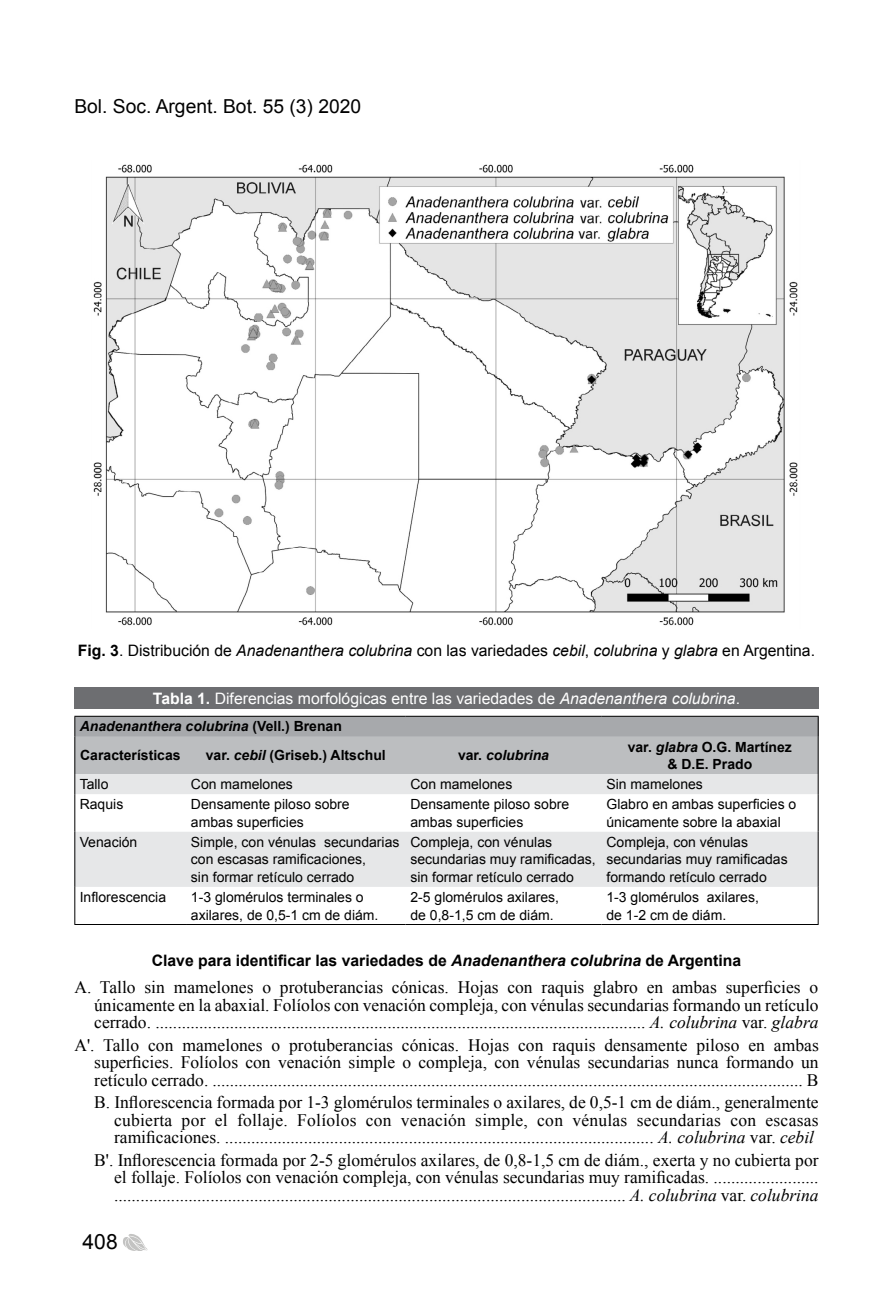
<style>
.page{position:relative;width:893px;height:1290px;background:#fff}
.page>*{position:absolute;margin:0;border:0;box-sizing:border-box;transform-origin:0 0}
.t1{font:21px "Arial";color:#000}
.t2{font:19.25px "Arial";color:#000}
.t3{font:17.5px/17.5px "Times New Roman";color:#000;text-align:justify}
.t4{font:15.75px "Arial";color:#000}
.t5{font:15.75px "Arial";color:#fff}
.t6{font:700 15.75px "Arial";color:#000}
.t7{font:14px/17.5px "Arial";color:#000}
.t8{font:700 14px/28.9px "Arial";color:#000}
.t9{font:italic 700 14px "Arial";color:#000}
.s1{font-weight:700}
.s2{font-style:inherit}
.s3{font-style:italic}
.s4{font-style:normal}
</style>
<div class="page">
<svg style="left:123px;top:1234px;width:25px;height:17px"></svg>
<div style="left:74px;top:687px;width:745px;height:22px;background:#6d6e71"></div>
<svg style="left:75px;top:794px;width:743px;height:93px;fill:#e6e7e8"></svg>
<hr style="left:74px;top:716px;width:112px;height:1px;background:#000">
<hr style="left:186px;top:716px;width:220px;height:1px;background:#000">
<hr style="left:406px;top:716px;width:195px;height:1px;background:#000">
<hr style="left:601px;top:716px;width:218px;height:1px;background:#000">
<svg style="left:74px;top:717px;width:745px;height:77px;background:#c1c2c4"></svg>
<hr style="left:74px;top:794px;width:1px;height:38px;background:#000">
<hr style="left:818px;top:794px;width:1px;height:38px;background:#000">
<hr style="left:74px;top:832px;width:1px;height:55px;background:#000">
<hr style="left:818px;top:832px;width:1px;height:55px;background:#000">
<hr style="left:74px;top:887px;width:1px;height:37px;background:#000">
<hr style="left:818px;top:887px;width:1px;height:37px;background:#000">
<hr style="left:74px;top:924px;width:112px;height:1px;background:#000">
<hr style="left:186px;top:924px;width:220px;height:1px;background:#000">
<hr style="left:406px;top:924px;width:195px;height:1px;background:#000">
<hr style="left:601px;top:924px;width:218px;height:1px;background:#000">
<img style="left:93px;top:164px;width:705px;height:462px">
<p class="t2" style="left:74px;top:94px;width:288px">Bol. Soc. Argent. Bot. 55 (3) 2020</p>
<p class="t4" style="left:78px;top:640px;width:739px"><span class="s1">Fig</span><span class="s1">. 3</span><span class="s2">.</span> Distribución de <span class="s3">Anadenanthera colubrina</span> con las variedades <span class="s3">cebil</span>, <span class="s3">colubrina</span> y <span class="s3">glabra</span> en Argentina.</p>
<p class="t5" style="left:153px;top:688px;width:589px"><span class="s1">Tabla 1.</span> Diferencias morfológicas entre las variedades de <span class="s3">Anadenanthera colubrina</span>.</p>
<p class="t8" style="left:80px;top:712px;width:264px"><span class="s3">Anadenanthera colubrina</span> (Vell.) Brenan<br>Características</p>
<p class="t8" style="left:206px;top:741px;width:181px">var. <span class="s3">cebil</span> (Griseb.) Altschul</p>
<p class="t9" style="left:458px;top:746px;width:93px"><span class="s4">var.</span> colubrina</p>
<p class="t8" style="left:628px;top:738px;width:166px;line-height:17.5px;text-align:center">var. <span class="s3">glabra</span> O.G. Martínez &amp; D.E. Prado</p>
<p class="t7" style="left:80px;top:776px;width:30px">Tallo</p>
<p class="t7" style="left:191px;top:776px;width:103px">Con mamelones</p>
<p class="t7" style="left:410px;top:776px;width:103px">Con mamelones</p>
<p class="t7" style="left:606px;top:776px;width:98px">Sin mamelones</p>
<p class="t7" style="left:80px;top:796px;width:45px">Raquis</p>
<p class="t7" style="left:191px;top:796px;width:160px">Densamente piloso sobre ambas superficies</p>
<p class="t7" style="left:410px;top:796px;width:160px">Densamente piloso sobre ambas superficies</p>
<p class="t7" style="left:606px;top:796px;width:191px">Glabro en ambas superficies o únicamente sobre la abaxial</p>
<p class="t7" style="left:80px;top:833px;width:59px">Venación</p>
<p class="t7" style="left:191px;top:833px;width:210px">Simple, con vénulas secundarias con escasas ramificaciones,<br>sin formar retículo cerrado</p>
<p class="t7" style="left:410px;top:833px;width:187px">Compleja, con vénulas secundarias muy ramificadas, sin formar retículo cerrado</p>
<p class="t7" style="left:606px;top:833px;width:183px">Compleja, con vénulas secundarias muy ramificadas formando retículo cerrado</p>
<p class="t7" style="left:80px;top:888px;width:88px">Inflorescencia</p>
<p class="t7" style="left:191px;top:888px;width:189px">1-3 glomérulos terminales o axilares, de 0,5-1 cm de diám.</p>
<p class="t7" style="left:410px;top:888px;width:150px">2-5 glomérulos axilares, de 0,8-1,5 cm de diám.</p>
<p class="t7" style="left:606px;top:888px;width:154px">1-3 glomérulos axilares, de 1-2 cm de diám.</p>
<p class="t6" style="left:152px;top:949px;width:591px">Clave para identificar las variedades de <span class="s3">Anadenanthera colubrina</span> de Argentina</p>
<p class="t3" style="left:94px;top:978px;width:726px;text-indent:-20px">A. Tallo sin mamelones o protuberancias cónicas. Hojas con raquis glabro en ambas superficies o únicamente en la abaxial. Folíolos con venación compleja, con vénulas secundarias formando un retículo cerrado. ................................................................................................................ <span class="s3">A. colubrina</span> var. <span class="s3">glabra</span></p>
<p class="t3" style="left:94px;top:1035px;width:726px;text-indent:-20px">A'. Tallo con mamelones o protuberancias cónicas. Hojas con raquis densamente piloso en ambas superficies. Folíolos con venación simple o compleja, con vénulas secundarias nunca formando un retículo cerrado. ....................................................................................................................................... B</p>
<p class="t3" style="left:114px;top:1093px;width:706px;text-indent:-20px">B. Inflorescencia formada por 1-3 glomérulos terminales o axilares, de 0,5-1 cm de diám., generalmente cubierta por el follaje. Folíolos con venación simple, con vénulas secundarias con escasas ramificaciones. .................................................................................................. <span class="s3">A. colubrina</span> var. <span class="s3">cebil</span></p>
<p class="t3" style="left:114px;top:1150px;width:706px;text-indent:-20px">B'. Inflorescencia formada por 2-5 glomérulos axilares, de 0,8-1,5 cm de diám., exerta y no cubierta por el follaje. Folíolos con venación compleja, con vénulas secundarias muy ramificadas. ........................ ..................................................................................................................... <span class="s3">A. colubrina</span> var. <span class="s3">colubrina</span></p>
<p class="t1" style="left:83px;top:1228px;width:37px">408</p>
</div>
